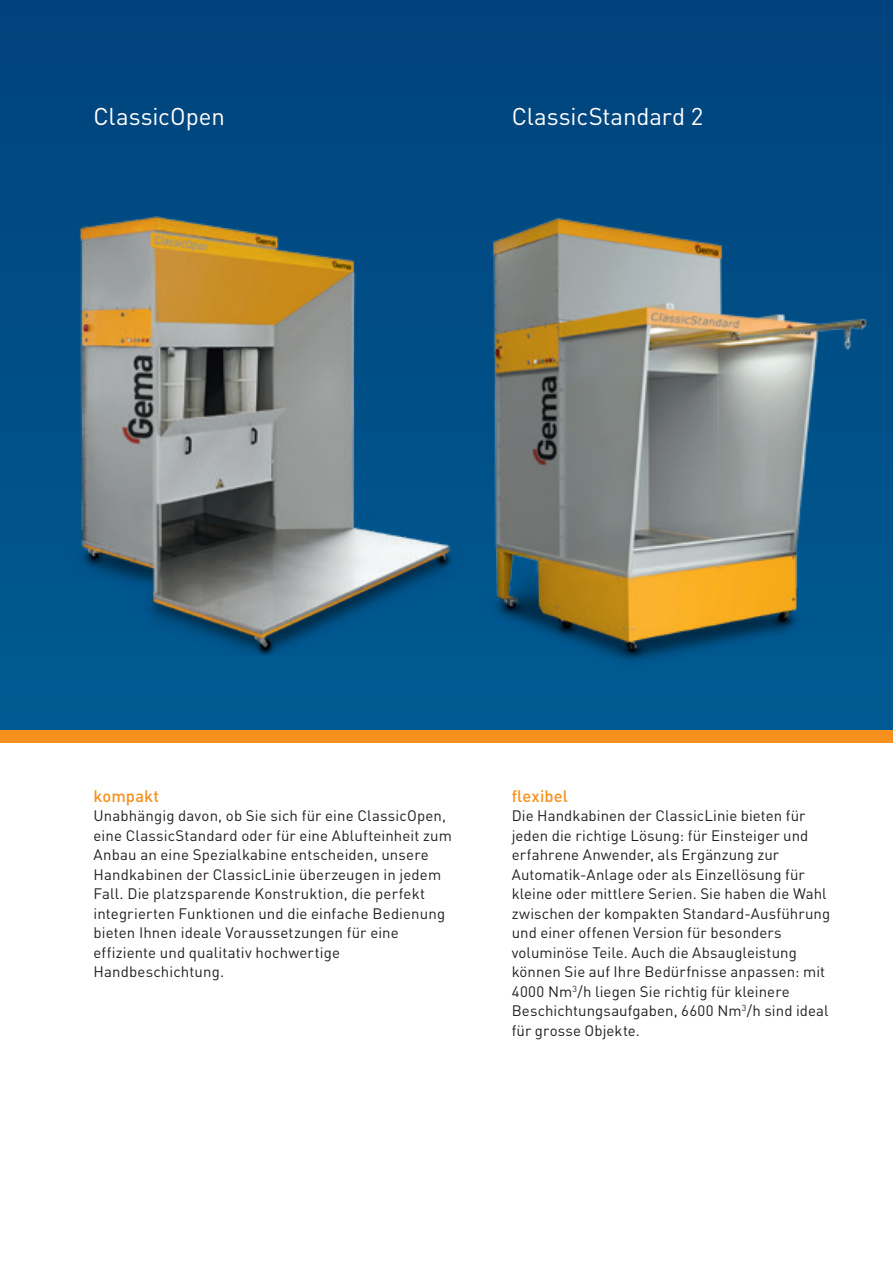
<style>
.page{position:relative;width:893px;height:1263px;background:#fff}
.page>*{position:absolute;margin:0;border:0;box-sizing:border-box;transform-origin:0 0}
.t1{font:24px "DIN Pro";letter-spacing:-.005em;color:#fff}
.t2{font:500 16.5px "DIN Pro";letter-spacing:.005em;color:#f6911e}
.t3{font:15px/19.5px "DIN Pro";letter-spacing:.01em;color:#231f20}
</style>
<div class="page">
<div style="left:0;top:0;width:893px;height:737px;background:linear-gradient(to bottom,#00427b,#005b93)"></div>
<div style="left:880px;top:0;width:13px;height:737px;background:#004e86"></div>
<div style="left:0;top:730px;width:893px;height:13px;background:#f6911e"></div>
<img style="left:484px;top:208px;width:390px;height:472px">
<img style="left:56px;top:197px;width:421px;height:464px">
<h1 class="t1" style="left:94px;top:97px;width:133px">ClassicOpen</h1>
<h1 class="t1" style="left:512px;top:97px;width:193px">ClassicStandard 2</h1>
<p class="t2" style="left:94px;top:782px;width:67px">kompakt</p>
<p class="t3" style="left:94px;top:804px;width:360px">Unabhängig davon, ob Sie sich für eine ClassicOpen, eine ClassicStandard oder für eine Ablufteinheit zum Anbau an eine Spezialkabine entscheiden, unsere Handkabinen der ClassicLinie überzeugen in jedem Fall. Die platzsparende Konstruktion, die perfekt integrierten Funk tionen und die einfache Bedienung bieten Ihnen ideale Voraussetzungen für eine effiziente und qualitativ hochwertige Handbeschichtung.</p>
<p class="t2" style="left:512px;top:782px;width:58px">flexibel</p>
<p class="t3" style="left:512px;top:804px;width:320px">Die Handkabinen der ClassicLinie bieten für jeden die richtige Lösung: für Einsteiger und erfahrene Anwender, als Ergänzung zur Automatik-Anlage oder als Einzellösung für kleine oder mittlere Serien. Sie haben die Wahl zwischen der kompakten Standard-Ausführung und einer offenen Version für besonders voluminöse Teile. Auch die Absaugleistung können Sie auf Ihre Bedürfnisse anpassen: mit 4000 Nm<sup>3</sup>/h liegen Sie richtig für kleinere Beschichtungsaufgaben, 6600 Nm<sup>3</sup>/h sind ideal für grosse Objekte.</p>
</div>
